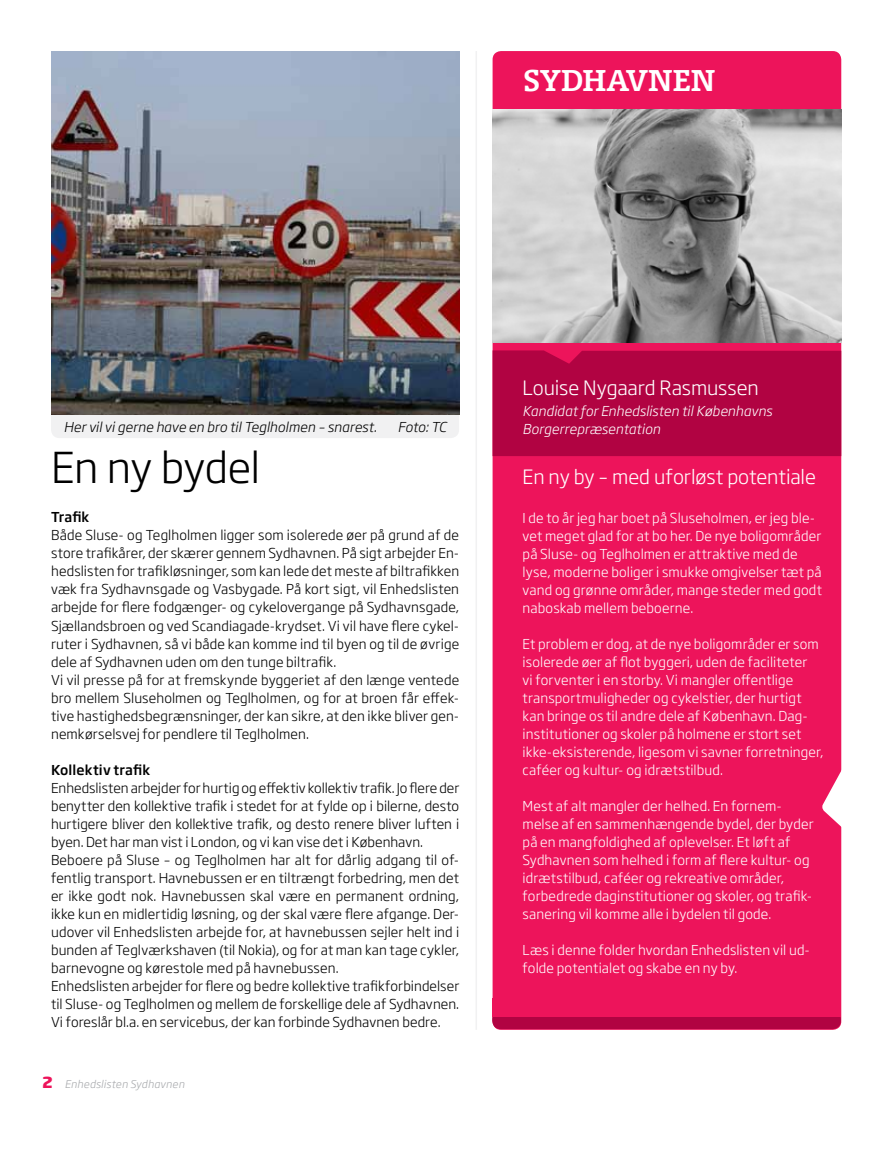
<style>
.page{position:relative;width:893px;height:1149px;background:#fff}
.page>*{position:absolute;margin:0;border:0;box-sizing:border-box;transform-origin:0 0}
.t1{font:300 42px "Soho Gothic Std";letter-spacing:-.015em;color:#000}
.t2{font:700 28.5px "Union";letter-spacing:-.02em;color:#fff}
.t3{font:300 19.5px "Soho Gothic Std";letter-spacing:-.005em;color:#fff}
.t4{font:300 13.5px/18px "Soho Gothic Std";letter-spacing:.005em;color:#000}
.t5{font:300 13.5px/18px "Soho Gothic Std";letter-spacing:.01em;color:#fff}
.t6{font:italic 300 13.5px/18px "Soho Gothic Std";letter-spacing:.005em;color:#fff}
.t7{font:italic 300 13.5px "Soho Gothic Std";letter-spacing:.005em;color:#000}
.t8{font:500 13.5px "Soho Gothic Std";letter-spacing:.01em;color:#000}
.t9{font:italic 300 10.5px "Soho Gothic Std";letter-spacing:.025em;color:#a7a9ac}
.s1{font-weight:800;font-style:normal;font-size:15px;color:#ed145b}
</style>
<div class="page">
<hr style="left:475px;top:51px;width:2px;height:978px;background:#f1f1f2">
<div style="left:493px;top:51px;width:348px;height:978px;background:#ed145b;border-radius:9px"></div>
<svg style="left:822px;top:761px;width:20px;height:69px"></svg>
<svg style="left:492px;top:1010px;width:349px;height:18px;fill:#b10342"></svg>
<div style="left:493px;top:997px;width:348px;height:18px;background:#ed145b"></div>
<div style="left:493px;top:350px;width:348px;height:106px;background:#b10342"></div>
<img style="left:493px;top:110px;width:348px;height:232px">
<div style="left:51px;top:390px;width:408px;height:48px;background:#f1f1f2;border-radius:9px"></div>
<img style="left:51px;top:51px;width:408px;height:363px">
<h2 class="t2" style="left:523px;top:62px;width:194px">SYDHAVNEN</h2>
<p class="t7" style="left:64px;top:419px;width:314px">Her vil vi gerne have en bro til Teglholmen – snarest.</p>
<p class="t7" style="left:398px;top:419px;width:50px">Foto: TC</p>
<h1 class="t1" style="left:51px;top:441px;width:211px">En ny bydel</h1>
<p class="t8" style="left:51px;top:508px;width:40px">Trafik</p>
<p class="t4" style="left:51px;top:526px;width:410px">Både Sluse- og Teglholmen ligger som isolerede øer på grund af de store trafikårer, der skærer gennem Sydhavnen. På sigt arbejder En&shy;hedslisten for trafikløsninger, som kan lede det meste af biltrafikken væk fra Sydhavnsgade og Vasbygade. På kort sigt, vil Enhedslisten arbejde for flere fodgænger- og cykelovergange på Sydhavnsgade, Sjællandsbroen og ved Scandiagade-krydset. Vi vil have flere cykel&shy;ruter i Sydhavnen, så vi både kan komme ind til byen og til de øvrige dele af Sydhavnen uden om den tunge biltrafik.<br>Vi vil presse på for at fremskynde byggeriet af den længe ventede bro mellem Sluseholmen og Teglholmen, og for at broen får effek&shy;tive hastighedsbegrænsninger, der kan sikre, at den ikke bliver gen&shy;nemkørselsvej for pendlere til Teglholmen.</p>
<p class="t8" style="left:51px;top:760px;width:101px">Kollektiv trafik</p>
<p class="t4" style="left:51px;top:778px;width:410px">Enhedslisten arbejder for hurtig og effektiv kollektiv trafik. Jo flere der benytter den kollektive trafik i stedet for at fylde op i bilerne, desto hurtigere bliver den kollektive trafik, og desto renere bliver luften i byen. Det har man vist i London, og vi kan vise det i København.<br>Beboere på Sluse – og Teglholmen har alt for dårlig adgang til of&shy;fentlig transport. Havnebussen er en tiltrængt forbedring, men det er ikke godt nok. Havnebussen skal være en permanent ordning, ikke kun en midlertidig løsning, og der skal være flere afgange. Der&shy;udover vil Enhedslisten arbejde for, at havnebussen sejler helt ind i bunden af Teglværkshaven (til Nokia), og for at man kan tage cykler, barnevogne og kørestole med på havnebussen.<br>Enhedslisten arbejder for flere og bedre kollektive trafikforbindelser til Sluse- og Teglholmen og mellem de forskellige dele af Sydhavnen.<br>Vi foreslår bl.a. en servicebus, der kan forbinde Sydhavnen bedre.</p>
<p class="t9" style="left:43px;top:1076px;width:144px"><span class="s1">2</span> Enhedslisten Sydhavnen</p>
<h3 class="t3" style="left:523px;top:375px;width:238px">Louise Nygaard Rasmussen</h3>
<p class="t6" style="left:523px;top:402px;width:251px">Kandidat for Enhedslisten til Københavns<br>Borgerrepræsentation</p>
<h3 class="t3" style="left:523px;top:464px;width:295px">En ny by – med uforløst potentiale</h3>
<p class="t5" style="left:523px;top:508px;width:301px">I de to år jeg har boet på Sluseholmen, er jeg ble&shy;vet meget glad for at bo her. De nye boligområder på Sluse- og Teglholmen er attraktive med de lyse, moderne boliger i smukke omgivelser tæt på vand og grønne områder, mange steder med godt naboskab mellem beboerne.</p>
<p class="t5" style="left:523px;top:634px;width:302px">Et problem er dog, at de nye boligområder er som isolerede øer af flot byggeri, uden de faciliteter<br>vi forventer i en storby. Vi mangler offentlige transportmuligheder og cykelstier, der hurtigt kan bringe os til andre dele af København. Dag&shy;institutioner og skoler på holmene er stort set ikke-eksisterende, ligesom vi savner forretninger, caféer og kultur- og idrætstilbud.</p>
<p class="t5" style="left:523px;top:796px;width:292px">Mest af alt mangler der helhed. En fornem&shy;melse af en sammenhængende bydel, der byder på en mangfoldighed af oplevelser. Et løft af Sydhavnen som helhed i form af flere kultur- og idrætstilbud, caféer og rekreative områder, forbedrede daginstitutioner og skoler, og trafik&shy;sanering vil komme alle i bydelen til gode.</p>
<p class="t5" style="left:523px;top:940px;width:289px">Læs i denne folder hvordan Enhedslisten vil ud&shy;folde potentialet og skabe en ny by.</p>
</div>
